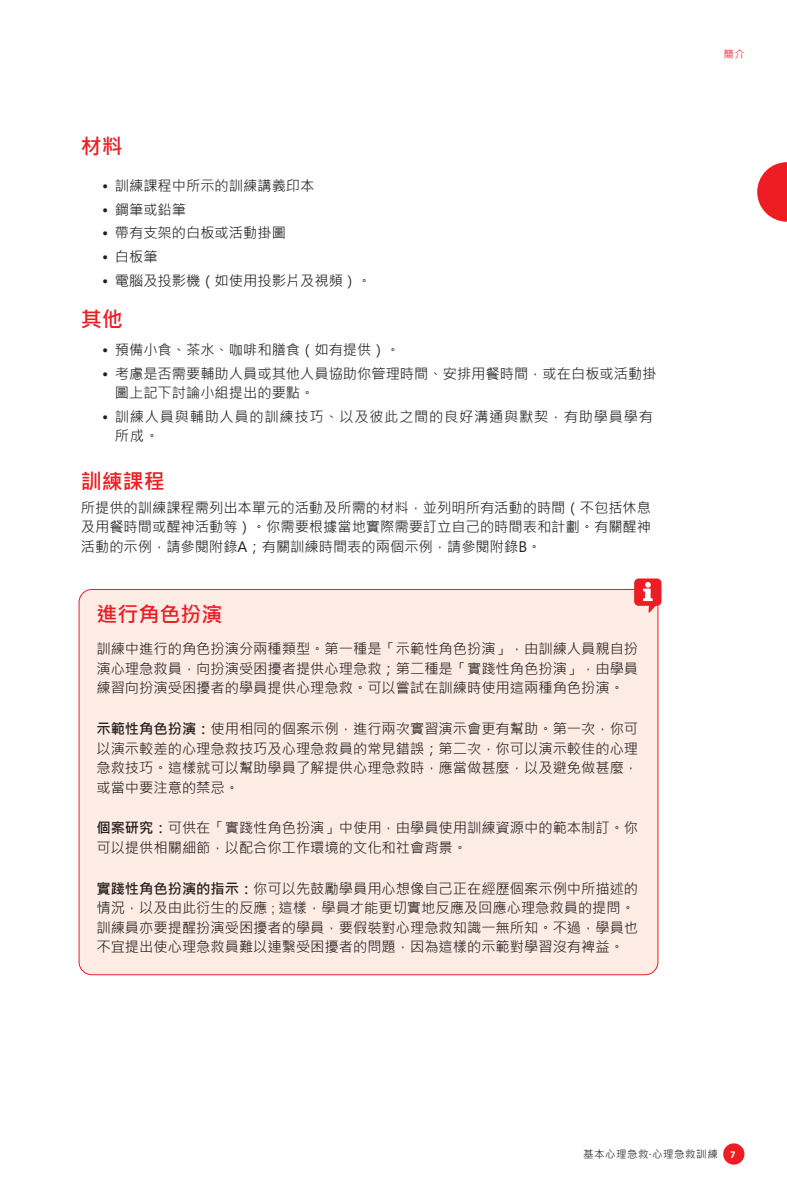
<style>
.page{position:relative;width:787px;height:1191px;background:#fff}
.page>*{position:absolute;margin:0;border:0;box-sizing:border-box;transform-origin:0 0}
.Normal_中_Reg_ENG_lig{font:700 21px "Microsoft Jheng Hei";color:#ee1d23}
.Normal_bullets{font:700 21px "Microsoft Jheng Hei";color:#ee1d23}
.Normal_中_Reg_ENG_lig-2{font:14.25px/19.5px "Microsoft Jheng Hei";color:#231f20}
.Normal_中_Reg_ENG_lig-3{font:14.25px/19.5px "Microsoft Jheng Hei";letter-spacing:.05em;color:#231f20}
.t1{font:10.5px "Microsoft Jheng Hei";letter-spacing:.05em;color:#231f20}
.t2{font:10.5px "Microsoft Jheng Hei";color:#ee1d23}
.s1{font-weight:700}
.s2{font-family:"Helvetica";font-weight:300}
.s3{font-family:"Calibri";font-weight:700;color:#fff}
</style>
<div class="page">
<div style="left:723px;top:1143px;width:21px;height:21px;background:#ee1d23;border-radius:50%"></div>
<svg style="left:757px;top:162px;width:30px;height:60px"></svg>
<div style="left:79px;top:589px;width:579px;height:385px;background:#fdece4;border-radius:13px"></div>
<div style="left:634px;top:578px;width:27px;height:28px;background:#ee1d23;border-radius:5px"></div>
<svg style="left:643px;top:582px;width:14px;height:31px"></svg>
<p class="Normal_中_Reg_ENG_lig" style="left:81px;top:133px;width:43px">材料</p>
<p class="Normal_中_Reg_ENG_lig-2" style="left:102px;top:176px;width:214px">• 訓練課程中所示的訓練講義印本</p>
<p class="Normal_中_Reg_ENG_lig-2" style="left:102px;top:200px;width:86px">• 鋼筆或鉛筆</p>
<p class="Normal_中_Reg_ENG_lig-2" style="left:102px;top:223px;width:185px">• 帶有支架的白板或活動掛圖</p>
<p class="Normal_中_Reg_ENG_lig-2" style="left:102px;top:247px;width:57px">• 白板筆</p>
<p class="Normal_中_Reg_ENG_lig-2" style="left:102px;top:271px;width:271px">• 電腦及投影機（如使用投影片及視頻）。</p>
<p class="Normal_中_Reg_ENG_lig" style="left:81px;top:306px;width:43px">其他</p>
<p class="Normal_中_Reg_ENG_lig-2" style="left:102px;top:340px;width:299px">• 預備小食、茶水、咖啡和膳食（如有提供）。</p>
<p class="Normal_中_Reg_ENG_lig-2" style="left:115px;top:363px;width:543px;text-indent:-13px">• 考慮是否需要輔助人員或其他人員協助你管理時間、安排用餐時間，或在白板或活動掛圖上記下討論小組提出的要點。</p>
<p class="Normal_中_Reg_ENG_lig-3" style="left:115px;top:407px;width:539px;text-indent:-13px">• 訓練人員與輔助人員的訓練技巧、以及彼此之間的良好溝通與默契，有助學員學有所成。</p>
<p class="Normal_bullets" style="left:81px;top:468px;width:85px">訓練課程</p>
<p class="Normal_中_Reg_ENG_lig-2" style="left:81px;top:497px;width:572px;text-align:justify">所提供的訓練課程需列出本單元的活動及所需的材料，並列明所有活動的時間（不包括休息及用餐時間或醒神活動等）。你需要根據當地實際需要訂立自己的時間表和計劃。有關醒神活動的示例，請參閱附錄A；有關訓練時間表的兩個示例，請參閱附錄B。</p>
<p class="Normal_中_Reg_ENG_lig" style="left:96px;top:601px;width:127px">進行角色扮演</p>
<p class="Normal_中_Reg_ENG_lig-2" style="left:96px;top:639px;width:543px;text-align:justify">訓練中進行的角色扮演分兩種類型。第一種是「示範性角色扮演」，由訓練人員親自扮演心理急救員，向扮演受困擾者提供心理急救；第二種是「實踐性角色扮演」，由學員練習向扮演受困擾者的學員提供心理急救。可以嘗試在訓練時使用這兩種角色扮演。</p>
<p class="Normal_中_Reg_ENG_lig-2" style="left:96px;top:719px;width:543px;text-align:justify"><span class="s1">示範性角色扮演：</span>使用相同的個案示例，進行兩次實習演示會更有幫助。第一次，你可以演示較差的心理急救技巧及心理急救員的常見錯誤；第二次，你可以演示較佳的心理急救技巧。這樣就可以幫助學員了解提供心理急救時，應當做甚麼，以及避免做甚麼，或當中要注意的禁忌。</p>
<p class="Normal_中_Reg_ENG_lig-2" style="left:96px;top:818px;width:543px"><span class="s1">個案研究：</span>可供在「實踐性角色扮演」中使用，由學員使用訓練資源中的範本制訂。你可以提供相關細節，以配合你工作環境的文化和社會背景。</p>
<p class="Normal_中_Reg_ENG_lig-2" style="left:96px;top:878px;width:543px"><span class="s1">實踐性角色扮演的指示：</span>你可以先鼓勵學員用心想像自己正在經歷個案示例中所描述的情況，以及由此衍生的反應 <span class="s2">;</span> 這樣，學員才能更切實地反應及回應心理急救員的提問。訓練員亦要提醒扮演受困擾者的學員，要假裝對心理急救知識一無所知。不過，學員也不宜提出使心理急救員難以連繫受困擾者的問題，因為這樣的示範對學習沒有裨益。</p>
<p class="t2" style="left:723px;top:48px;width:23px">簡介</p>
<p class="t1" style="left:583px;top:1147px;width:154px">基本心理急救·心理急救訓練 <span class="s3">7</span></p>
</div>
